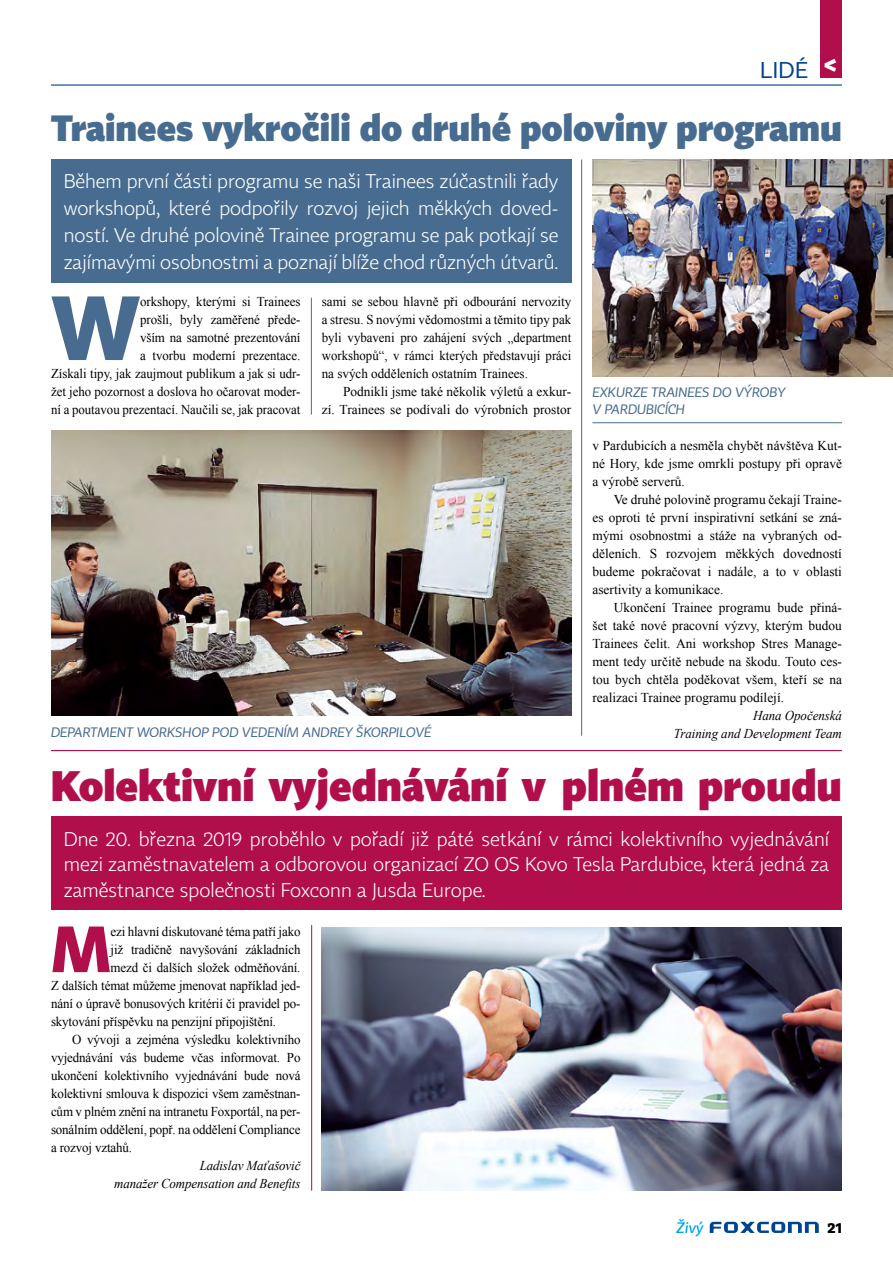
<style>
.page{position:relative;width:893px;height:1263px;background:#fff}
.page>*{position:absolute;margin:0;border:0;box-sizing:border-box;transform-origin:0 0}
.t1{font:700 89.55px "Tabac Sans";color:#476c8f;scale:.96 1}
.t2{font:700 64.2px "Tabac Sans";color:#b00f4c;scale:.96 1}
.t3{font:500 42px "Tabac Sans";color:#b00f4c;scale:.96 1}
.t4{font:500 36px "Tabac Sans";color:#476c8f;scale:.96 1}
.t5{font:22.5px "Tabac Sans";color:#004490}
.t6{font:300 19.5px/27px "Tabac Sans";letter-spacing:-.005em;color:#fff;text-align:justify}
.t7{font:italic 500 15px "Tabac Sans";color:#00a6eb}
.t8{font:700 14.25px "Tabac Sans";color:#000}
.t9{font:13.5px/18px "Times New Roman CE";letter-spacing:-.005em;color:#000;text-align:justify}
.t10{font:13.5px/18px "Times New Roman CE";letter-spacing:-.005em;color:#000;text-align:right;scale:.96 1}
.t11{font:italic 13.5px/18px "Times New Roman CE";letter-spacing:-.01em;color:#000;text-align:right;scale:.96 1}
.t12{font:italic 13.5px/16.5px "Tabac Sans";color:#476c8f}
</style>
<div class="page">
<hr style="left:51px;top:84px;width:791px;height:2px;background:#004490">
<svg style="left:710px;top:1222px;width:109px;height:11px"></svg>
<hr style="left:51px;top:750px;width:791px;height:1px;background:#b00f4c">
<div style="left:820px;top:0;width:22px;height:77px;background:#b00f4c"></div>
<div style="left:51px;top:159px;width:520px;height:124px;background:#476c8f"></div>
<hr style="left:311px;top:298px;width:1px;height:117px;background:#476c8f">
<hr style="left:581px;top:159px;width:1px;height:577px;background:#476c8f">
<img style="left:51px;top:431px;width:520px;height:284px">
<img style="left:592px;top:159px;width:301px;height:217px">
<img style="left:322px;top:927px;width:520px;height:264px">
<div style="left:51px;top:817px;width:791px;height:93px;background:#b00f4c"></div>
<hr style="left:592px;top:422px;width:250px;height:1px;background:#476c8f">
<hr style="left:311px;top:925px;width:1px;height:266px;background:#b00f4c">
<h3 class="t5" style="left:760px;top:56px;width:49px">LIDÉ</h3>
<h3 class="t4" style="left:51px;top:106px;width:825px">Trainees vykročili do druhé poloviny programu</h3>
<p class="t6" style="left:64px;top:168px;width:496px">Během první části programu se naši Trainees zúčastnili řady workshopů, které podpořily rozvoj jejich měkkých doved&shy;ností. Ve druhé polovině Trainee programu se pak potkají se zajímavými osobnostmi a poznají blíže chod různých útvarů.</p>
<h1 class="t1" style="left:51px;top:272px;width:95px">W</h1>
<p class="t10" style="left:51px;top:292px;width:261px">orkshopy, kterými si Trainees<br>prošli, byly zaměřené přede-<br>vším na samotné prezentování<br>a tvorbu moderní prezentace.<br>Získali tipy, jak zaujmout publikum a jak si udr&shy;žet jeho pozornost a doslova ho očarovat moder&shy;ní a poutavou prezentací. Naučili se, jak pracovat</p>
<p class="t9" style="left:322px;top:292px;width:251px">sami se sebou hlavně při odbourání nervozity a stresu. S novými vědomostmi a těmito tipy pak byli vybaveni pro zahájení svých „department workshopů“, v rámci kterých představují práci na svých odděleních ostatním Trainees.</p>
<p class="t9" style="left:322px;top:382px;width:251px;text-align:right">Podnikli jsme také několik výletů a exkur-<br>zí. Trainees se podívali do výrobních prostor</p>
<p class="t12" style="left:51px;top:724px;width:382px">DEPARTMENT WORKSHOP POD VEDENÍM ANDREY ŠKORPILOVÉ</p>
<p class="t12" style="left:592px;top:385px;width:195px">EXKURZE TRAINEES DO VÝROBY<br>V PARDUBICÍCH</p>
<p class="t9" style="left:592px;top:436px;width:251px">v Pardubicích a nesměla chybět návštěva Kut&shy;né Hory, kde jsme omrkli postupy při opravě a výrobě serverů.</p>
<p class="t9" style="left:592px;top:490px;width:251px;text-indent:21px">Ve druhé polovině programu čekají Traine&shy;es oproti té první inspirativní setkání se zná&shy;mými osobnostmi a stáže na vybraných od&shy;děleních. S rozvojem měkkých dovedností budeme pokračovat i nadále, a to v oblasti asertivity a komunikace.</p>
<p class="t9" style="left:592px;top:598px;width:251px;text-indent:21px">Ukončení Trainee programu bude přiná&shy;šet také nové pracovní výzvy, kterým budou Trainees čelit. Ani workshop Stres Manage&shy;ment tedy určitě nebude na škodu. Touto ces&shy;tou bych chtěla poděkovat všem, kteří se na realizaci Trainee programu podílejí.</p>
<p class="t11" style="left:674px;top:706px;width:176px">Hana Opočenská<br>Training and Development Team</p>
<h3 class="t3" style="left:51px;top:759px;width:825px">Kolektivní vyjednávání v plném proudu</h3>
<h3 class="t6" style="left:64px;top:826px;width:767px;line-height:25.5px">Dne 20. března 2019 proběhlo v pořadí již páté setkání v rámci kolektivního vyjednávání mezi zaměstnavatelem a odborovou organizací ZO OS Kovo Tesla Pardubice, která jedná za zaměstnance společnosti Foxconn a Jusda Europe.</h3>
<h2 class="t2" style="left:51px;top:909px;width:64px">M</h2>
<p class="t10" style="left:111px;top:922px;width:199px">ezi hlavní diskutované téma patří jako</p>
<p class="t10" style="left:111px;top:940px;width:199px">již tradičně navyšování základních</p>
<p class="t10" style="left:111px;top:958px;width:199px">mezd či dalších složek odměňování.</p>
<p class="t10" style="left:51px;top:976px;width:261px">Z dalších témat můžeme jmenovat například jed-</p>
<p class="t10" style="left:51px;top:994px;width:261px">nání o úpravě bonusových kritérií či pravidel po-</p>
<p class="t10" style="left:51px;top:1012px;width:236px">skytování příspěvku na penzijní připojištění.</p>
<p class="t10" style="left:72px;top:1030px;width:239px">O vývoji a zejména výsledku kolektivního</p>
<p class="t10" style="left:51px;top:1048px;width:261px">vyjednávání vás budeme včas informovat. Po</p>
<p class="t10" style="left:51px;top:1066px;width:261px">ukončení kolektivního vyjednávání bude nová</p>
<p class="t10" style="left:51px;top:1084px;width:261px">kolektivní smlouva k dispozici všem zaměstnan-</p>
<p class="t10" style="left:51px;top:1102px;width:261px">cům v plném znění na intranetu Foxportál, na per-</p>
<p class="t10" style="left:51px;top:1120px;width:261px">sonálním oddělení, popř. na oddělení Compliance</p>
<p class="t10" style="left:51px;top:1138px;width:86px">a rozvoj vztahů.</p>
<p class="t11" style="left:114px;top:1156px;width:196px">Ladislav Maťašovič<br>manažer Compensation and Benefits</p>
<p class="t7" style="left:677px;top:1218px;width:29px">Živý</p>
<p class="t8" style="left:827px;top:1219px;width:16px">21</p>
</div>
